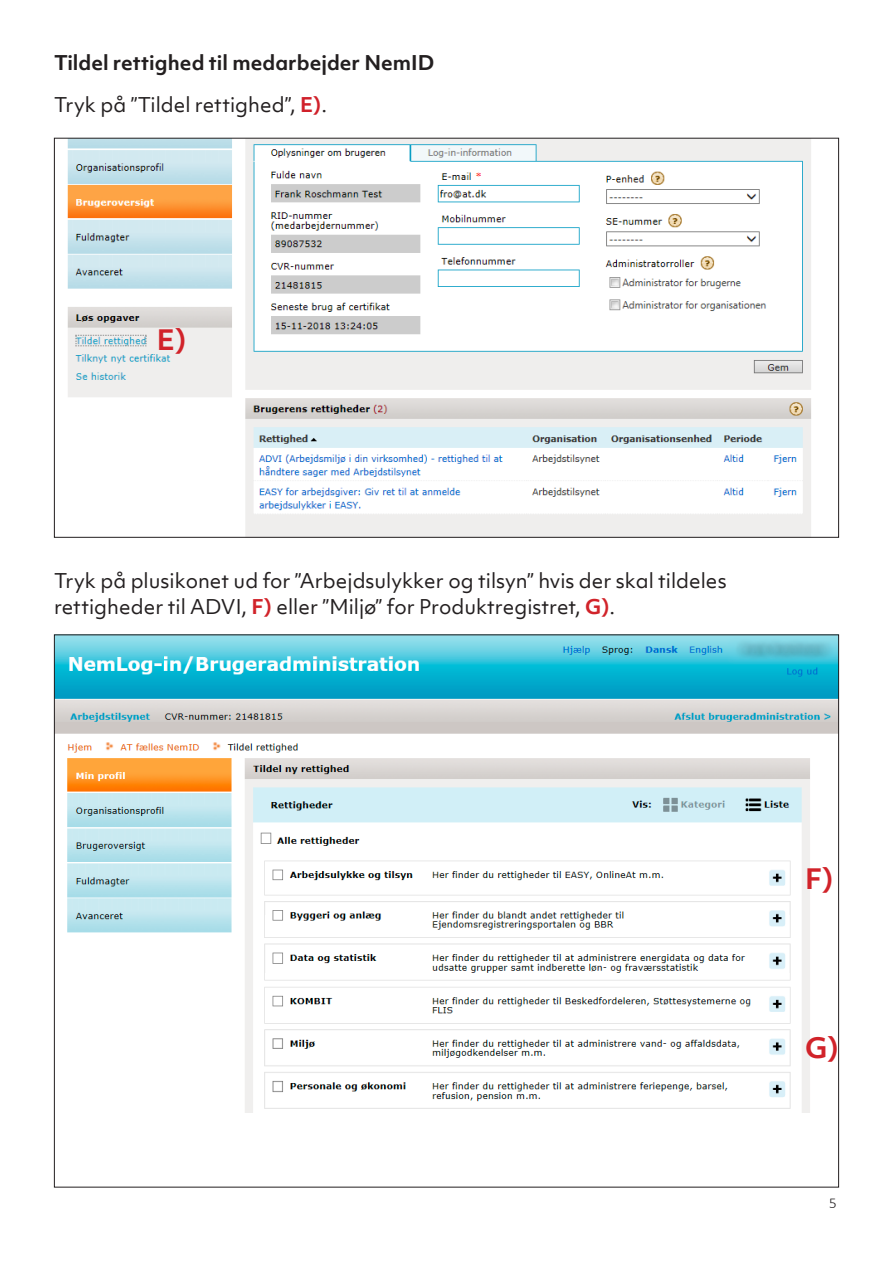
<style>
.page{position:relative;width:893px;height:1263px;background:#fff}
.page>*{position:absolute;margin:0;border:0;box-sizing:border-box;transform-origin:0 0}
.t1{font:700 27px "Objektiv Mk 1";color:#d1232a}
.Brød{font:19.5px/25.5px "Objektiv Mk 1";color:#231f20}
.Title_H2{font:700 19.5px "Objektiv Mk 1";color:#231f20}
.t2{font:300 15px "Calibri";color:#231f20}
.s1{font-weight:700;color:#d0202a}
.s2{font-weight:700;color:#d1232a}
</style>
<div class="page">
<img style="left:67px;top:140px;width:744px;height:396px">
<img style="left:56px;top:636px;width:781px;height:476px">
<p class="Title_H2" style="left:54px;top:49px;width:382px">Tildel rettighed til medarbejder NemID</p>
<p class="Brød" style="left:54px;top:92px;width:275px">Tryk på ”Tildel rettighed”, <span class="s1">E)</span>.</p>
<h1 class="t1" style="left:157px;top:321px;width:31px">E)</h1>
<p class="Brød" style="left:54px;top:568px;width:674px">Tryk på plusikonet ud for ”Arbejdsulykker og tilsyn” hvis der skal tildeles rettigheder til ADVI, <span class="s2">F)</span> eller ”Miljø” for Produktregistret, <span class="s2">G)</span>.</p>
<h1 class="t1" style="left:805px;top:860px;width:30px">F)</h1>
<h1 class="t1" style="left:805px;top:1028px;width:35px">G)</h1>
<p class="t2" style="left:829px;top:1193px;width:9px">5</p>
</div>
